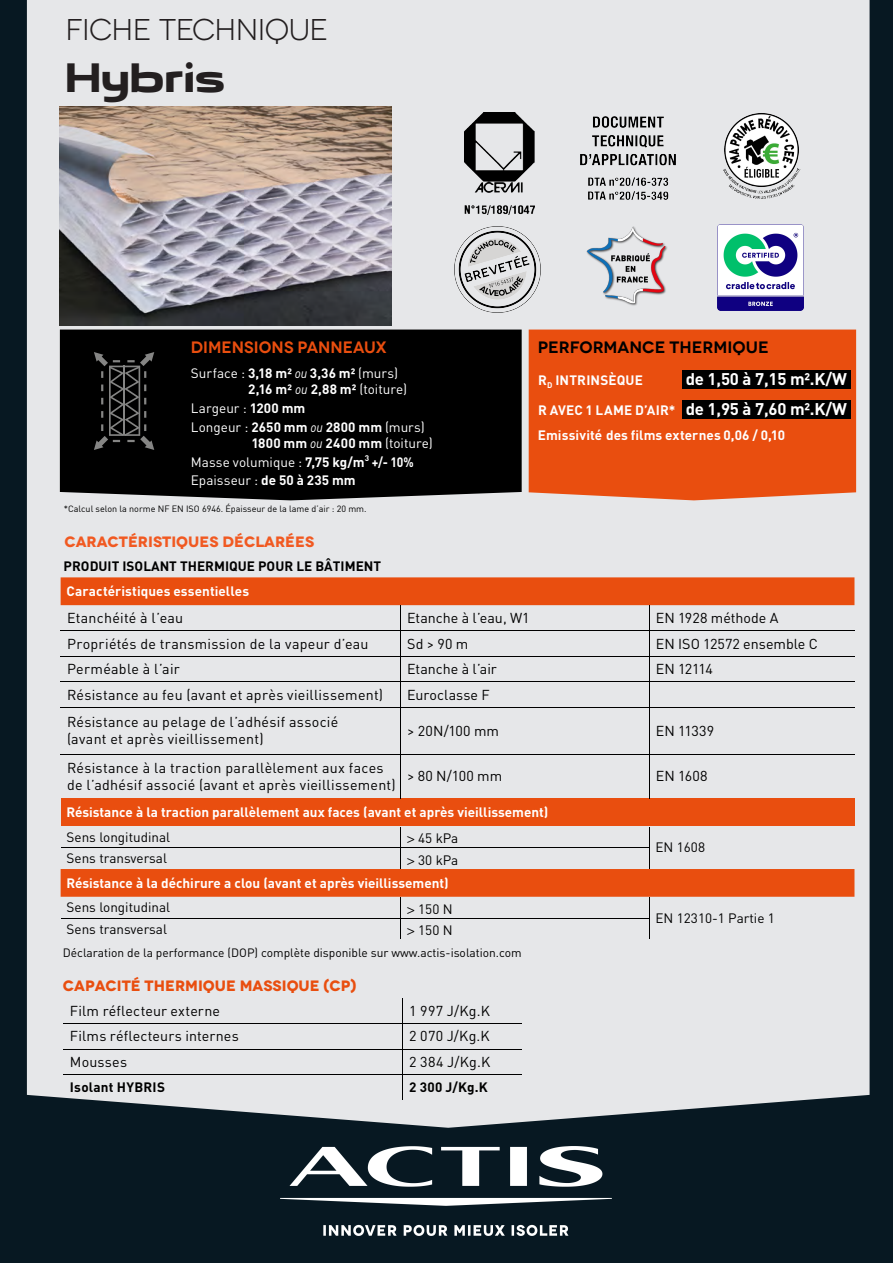
<style>
.page{position:relative;width:893px;height:1263px;background:#071822}
.page>*{position:absolute;margin:0;border:0;box-sizing:border-box;transform-origin:0 0}
.t1{font:39px "Emmanuelle";color:#231f20}
.t2{font:30px "Novecentowide";letter-spacing:-.02em;color:#231f20}
.t3{font:700 16.8px/29.7px "DIN Pro";letter-spacing:-.01em;color:#fff;text-align:right}
.t4{font:600 16.5px "Novecentowide";letter-spacing:.005em;color:#000}
.t5{font:600 16.5px "Novecentowide";color:#e94e0f;scale:.96 1}
.t6{font:700 15px "Novecentowide";color:#e94e0f}
.t7{font:700 15px "Novecentowide";color:#f15921}
.t8{font:14.25px/17.1px "DIN Pro";letter-spacing:.015em;color:#000}
.t9{font:14.25px "DIN Pro";letter-spacing:-.005em;color:#000}
.t10{font:700 13.5px/18.6px "DIN Pro";color:#fff}
.t11{font:13.5px "DIN Pro";color:#000}
.t12{font:700 13.5px "DIN Pro";color:#000}
.t13{font:13.5px/18.6px "DIN Pro";color:#fff}
.t14{font:12px "DIN Pro";color:#000}
.t15{font:9px "DIN";color:#000}
.s1{font-weight:400}
.s2{font-weight:400;font-style:italic}
.s3{font-weight:700}
.s4{font-style:italic}
.s5{font-size:13.5px}
.s6{font-family:"Helvetica Neue"}
.s7{font-family:"Helvetica Neue";font-weight:400;color:#000}
.s8{font-weight:400;color:#000}
</style>
<div class="page">
<div style="left:27px;top:0;width:843px;height:1128px;background:#e6e7e9"></div>
<hr style="left:64px;top:1023px;width:339px;height:1px;background:#000">
<hr style="left:403px;top:1023px;width:118px;height:1px;background:#000">
<hr style="left:64px;top:1049px;width:339px;height:1px;background:#000">
<hr style="left:403px;top:1049px;width:118px;height:1px;background:#000">
<hr style="left:64px;top:1074px;width:339px;height:1px;background:#000">
<hr style="left:403px;top:1074px;width:118px;height:1px;background:#000">
<svg style="left:403px;top:998px;width:1px;height:102px"></svg>
<div style="left:60px;top:330px;width:462px;height:170px;background:#000"></div>
<svg style="left:94px;top:352px;width:60px;height:98px;background:#20201f"></svg>
<div style="left:529px;top:330px;width:327px;height:170px;background:#e94e0f"></div>
<div style="left:682px;top:370px;width:168px;height:19px;background:#000"></div>
<div style="left:682px;top:400px;width:168px;height:18px;background:#000"></div>
<svg style="left:61px;top:577px;width:793px;height:320px;background:#e6c8bd"></svg>
<div style="left:61px;top:799px;width:793px;height:27px;background:#e94e0f"></div>
<hr style="left:61px;top:847px;width:340px;height:1px;background:#000">
<hr style="left:401px;top:847px;width:249px;height:1px;background:#000">
<svg style="left:400px;top:827px;width:1px;height:41px"></svg>
<svg style="left:649px;top:827px;width:1px;height:41px"></svg>
<hr style="left:61px;top:918px;width:340px;height:1px;background:#000">
<hr style="left:401px;top:918px;width:249px;height:1px;background:#000">
<svg style="left:400px;top:897px;width:1px;height:42px"></svg>
<svg style="left:649px;top:897px;width:1px;height:42px"></svg>
<hr style="left:61px;top:630px;width:340px;height:1px;background:#000">
<hr style="left:401px;top:630px;width:248px;height:1px;background:#000">
<hr style="left:649px;top:630px;width:205px;height:1px;background:#000">
<hr style="left:61px;top:656px;width:340px;height:1px;background:#000">
<hr style="left:401px;top:656px;width:248px;height:1px;background:#000">
<hr style="left:649px;top:656px;width:205px;height:1px;background:#000">
<hr style="left:61px;top:681px;width:340px;height:1px;background:#000">
<hr style="left:401px;top:681px;width:248px;height:1px;background:#000">
<svg style="left:400px;top:605px;width:1px;height:102px"></svg>
<hr style="left:649px;top:681px;width:205px;height:1px;background:#000">
<svg style="left:649px;top:605px;width:1px;height:102px"></svg>
<hr style="left:61px;top:707px;width:340px;height:1px;background:#000">
<hr style="left:401px;top:707px;width:248px;height:1px;background:#000">
<hr style="left:400px;top:708px;width:1px;height:46px;background:#000">
<hr style="left:649px;top:707px;width:205px;height:1px;background:#000">
<hr style="left:649px;top:708px;width:1px;height:46px;background:#000">
<hr style="left:61px;top:754px;width:340px;height:1px;background:#000">
<hr style="left:401px;top:754px;width:248px;height:1px;background:#000">
<hr style="left:400px;top:754px;width:1px;height:45px;background:#000">
<hr style="left:649px;top:754px;width:205px;height:1px;background:#000">
<hr style="left:649px;top:754px;width:1px;height:45px;background:#000">
<img style="left:280px;top:1147px;width:331px;height:88px">
<img style="left:464px;top:113px;width:70px;height:101px">
<img style="left:60px;top:107px;width:331px;height:219px">
<img style="left:715px;top:110px;width:92px;height:92px">
<img style="left:717px;top:225px;width:86px;height:86px">
<img style="left:583px;top:222px;width:91px;height:91px">
<img style="left:455px;top:226px;width:85px;height:86px">
<img style="left:580px;top:117px;width:95px;height:82px">
<h2 class="t2" style="left:66px;top:12px;width:264px">FICHE TECHNIQUE</h2>
<h1 class="t1" style="left:66px;top:52px;width:162px">Hybris</h1>
<p class="t5" style="left:191px;top:337px;width:205px">DIMENSIONS PANNEAUX</p>
<p class="t10" style="left:248px;top:363px;width:160px;line-height:16.5px;text-indent:-57px"><span class="s1">Surface :</span> 3,18 m² <span class="s2">ou</span> 3,36 m² <span class="s1">(murs)<br></span>2,16 m² <span class="s2">ou</span> 2,88 m² <span class="s1">(toiture)</span></p>
<p class="t13" style="left:191px;top:398px;width:235px">Largeur : <span class="s3">1200 mm<br></span>Longeur : <span class="s3">2650 mm</span> <span class="s4">ou</span> <span class="s3">2800 mm</span> (murs)</p>
<p class="t10" style="left:191px;top:432px;width:243px;text-indent:61px">1800 mm <span class="s2">ou</span> 2400 mm <span class="s1">(toiture)<br>Masse volumique :</span> 7,75 kg/m<sup>3</sup> +/- 10%<br><span class="s1">Epaisseur :</span> de 50 à 235 mm</p>
<p class="t15" style="left:64px;top:503px;width:304px">*Calcul selon la norme NF EN ISO 6946. Épaisseur de la lame d’air : 20 mm.</p>
<p class="t7" style="left:64px;top:532px;width:251px">CARACTÉRISTIQUES DÉCLARÉES</p>
<p class="t12" style="left:64px;top:554px;width:319px">PRODUIT ISOLANT THERMIQUE POUR LE BÂTIMENT</p>
<p class="t4" style="left:538px;top:337px;width:232px">PERFORMANCE THERMIQUE</p>
<p class="t10" style="left:538px;top:369px;width:106px">R<sub>D</sub> INTRINSÈQUE</p>
<p class="t3" style="left:538px;top:362px;width:310px">de 1,50 à 7,15 m².K/W<br><span class="s5">R AVEC 1 LAME D’AIR*</span> de 1,95 à 7,60 m².K/W</p>
<p class="t10" style="left:538px;top:424px;width:249px">Emissivité des films externes 0,06 / 0,10</p>
<p class="t10" style="left:67px;top:580px;width:184px">Caractéristiques essentielles</p>
<p class="t8" style="left:67px;top:608px;width:118px">Etanchéité à l’eau</p>
<p class="t8" style="left:407px;top:608px;width:124px">Etanche à l’eau, W1</p>
<p class="t8" style="left:656px;top:608px;width:124px">EN 1928 méthode A</p>
<p class="t8" style="left:67px;top:633px;width:303px">Propriétés de transmission de la vapeur d’eau</p>
<p class="t8" style="left:407px;top:633px;width:63px">Sd &gt; 90 m</p>
<p class="t8" style="left:656px;top:633px;width:163px">EN ISO 12572 ensemble C</p>
<p class="t8" style="left:67px;top:659px;width:114px">Perméable à l’air</p>
<p class="t9" style="left:407px;top:658px;width:91px">Etanche à l’air</p>
<p class="t8" style="left:656px;top:659px;width:58px">EN 12114</p>
<p class="t8" style="left:67px;top:684px;width:318px">Résistance au feu (avant et après vieillissement)</p>
<p class="t8" style="left:407px;top:684px;width:84px">Euroclasse F</p>
<p class="t8" style="left:67px;top:712px;width:273px">Résistance au pelage de l’adhésif associé (avant et après vieillissement)</p>
<p class="t8" style="left:407px;top:720px;width:93px">&gt; 20N/100 mm</p>
<p class="t8" style="left:656px;top:720px;width:60px">EN 11339</p>
<p class="t8" style="left:67px;top:758px;width:330px">Résistance à la traction parallèlement aux faces de l’adhésif associé (avant et après vieillissement)</p>
<p class="t8" style="left:407px;top:766px;width:97px">&gt; 80 N/100 mm</p>
<p class="t8" style="left:656px;top:766px;width:53px">EN 1608</p>
<p class="t10" style="left:67px;top:801px;width:483px">Résistance à la traction parallèlement aux faces (avant et après vieillissement)</p>
<p class="t11" style="left:67px;top:826px;width:105px">Sens longitudinal</p>
<p class="t11" style="left:407px;top:828px;width:53px"><span class="s6">&gt;</span> 45 kPa</p>
<p class="t11" style="left:655px;top:837px;width:51px">EN 1608</p>
<p class="t11" style="left:67px;top:848px;width:102px">Sens transversal</p>
<p class="t10" style="left:67px;top:847px;width:393px;line-height:23px;text-indent:340px"><span class="s7">&gt;</span> <span class="s8">30 kPa<br></span>Résistance à la déchirure a clou (avant et après vieillissement)</p>
<p class="t11" style="left:67px;top:897px;width:105px">Sens longitudinal</p>
<p class="t11" style="left:407px;top:898px;width:47px"><span class="s6">&gt;</span> 150 N</p>
<p class="t11" style="left:655px;top:907px;width:121px">EN 12310-1 Partie 1</p>
<p class="t11" style="left:67px;top:918px;width:102px">Sens transversal</p>
<p class="t11" style="left:407px;top:920px;width:47px"><span class="s6">&gt;</span> 150 N</p>
<p class="t14" style="left:63px;top:943px;width:461px">Déclaration de la performance (DOP) complète disponible sur www.actis-isolation.com</p>
<p class="t6" style="left:63px;top:976px;width:295px">CAPACITÉ THERMIQUE MASSIQUE (CP)</p>
<p class="t8" style="left:70px;top:1001px;width:152px">Film réflecteur externe</p>
<p class="t8" style="left:409px;top:1001px;width:82px">1 997 J/Kg.K</p>
<p class="t8" style="left:70px;top:1026px;width:170px">Films réflecteurs internes</p>
<p class="t8" style="left:409px;top:1026px;width:82px">2 070 J/Kg.K</p>
<p class="t8" style="left:70px;top:1052px;width:59px">Mousses</p>
<p class="t8" style="left:409px;top:1052px;width:83px">2 384 J/Kg.K</p>
<p class="t12" style="left:70px;top:1076px;width:96px">Isolant HYBRIS</p>
<p class="t12" style="left:409px;top:1076px;width:80px">2 300 J/Kg.K</p>
</div>
